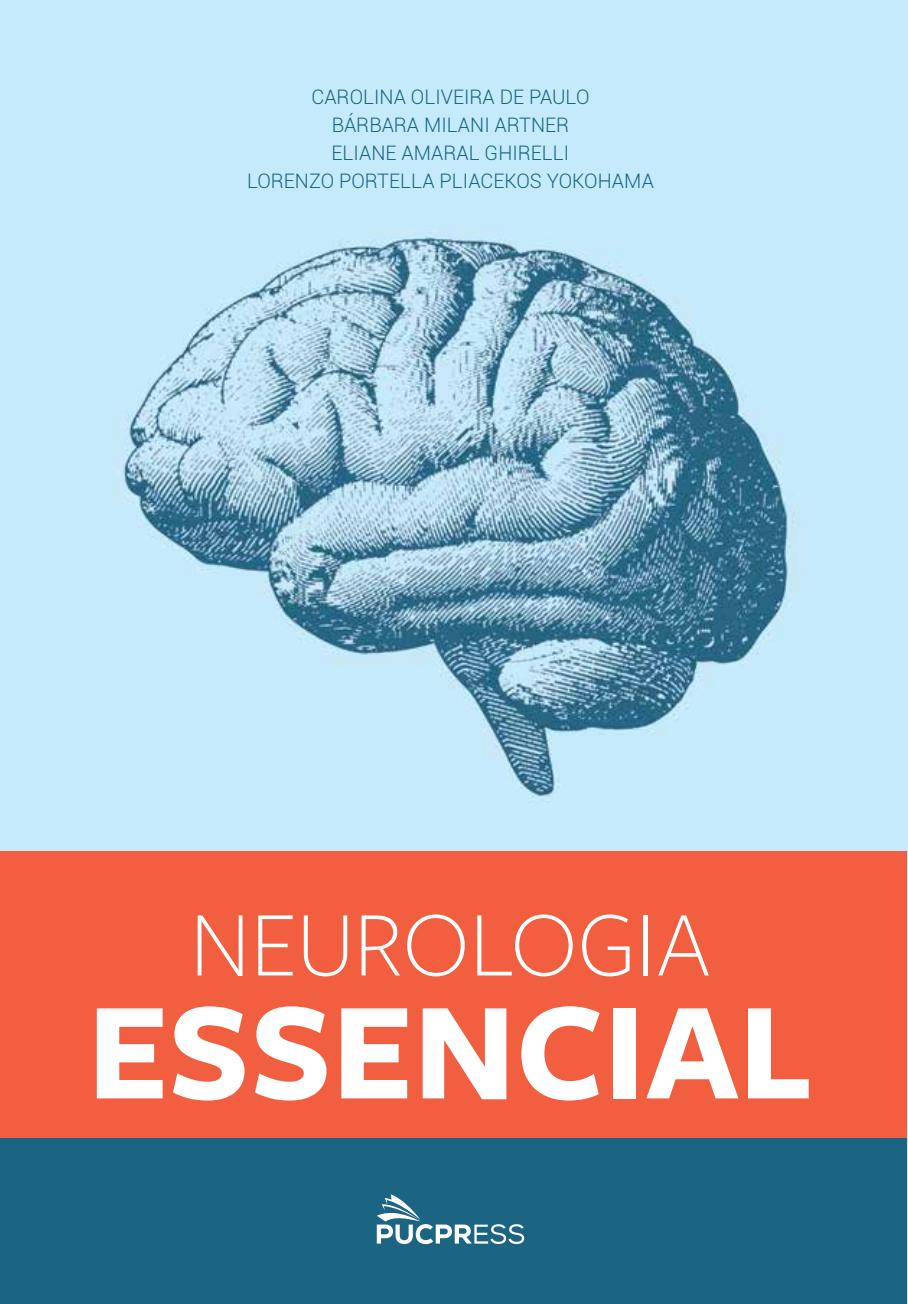
<style>
.page{position:relative;width:908px;height:1304px;background:#fff}
.page>*{position:absolute;margin:0;border:0;box-sizing:border-box;transform-origin:0 0}
.t1{font:700 144px "Freight Sans";color:#fff}
.t2{font:300 96px "Freight Sans";color:#fff}
.t3{font:300 20px/28px "Roboto";color:#1b6583;text-align:center}
</style>
<div class="page">
<img style="left:0;top:0;width:906px;height:851px">
<div style="left:0;top:851px;width:906px;height:287px;background:#f15f40"></div>
<div style="left:0;top:1138px;width:907px;height:166px;background:#1b6583"></div>
<svg style="left:377px;top:1194px;width:147px;height:50px"></svg>
<p class="t3" style="left:247px;top:82px;width:408px">CAROLINA OLIVEIRA DE PAULO<br>BÁRBARA MILANI ARTNER<br>ELIANE AMARAL GHIRELLI<br>LORENZO PORTELLA PLIACEKOS YOKOHAMA</p>
<h2 class="t2" style="left:190px;top:893px;width:523px">NEUROLOGIA</h2>
<h1 class="t1" style="left:87px;top:974px;width:728px">ESSENCIAL</h1>
</div>
